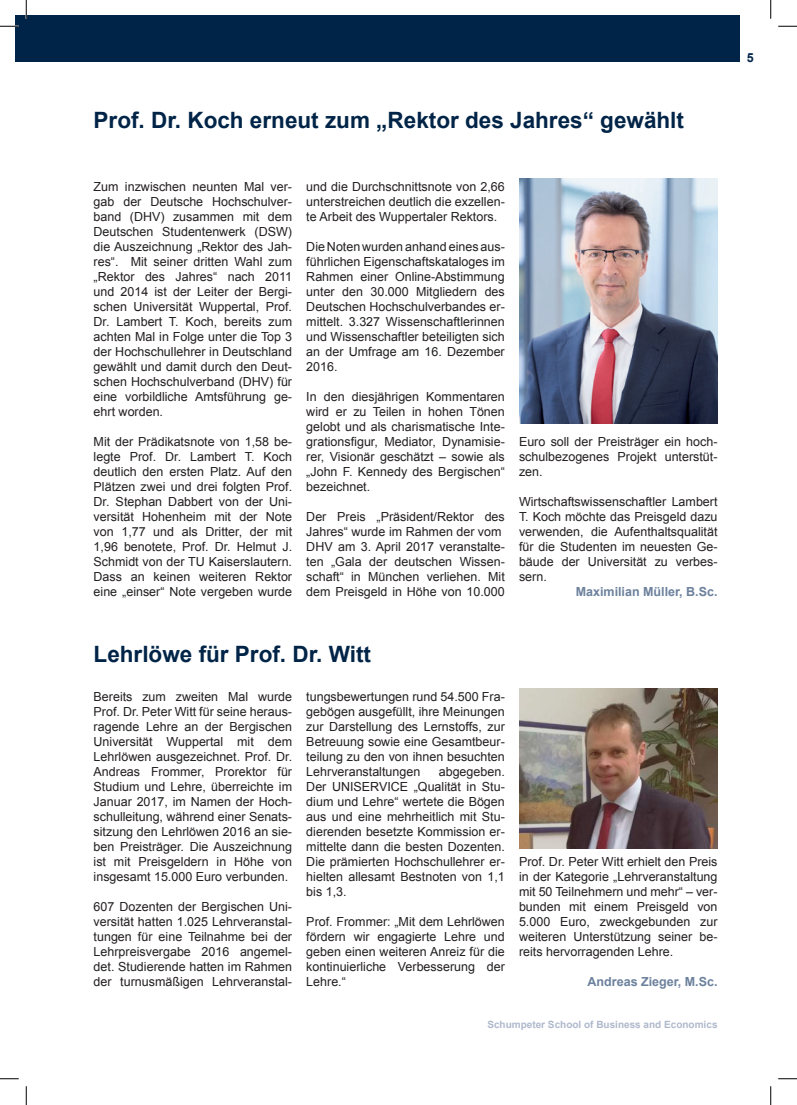
<style>
.page{position:relative;width:797px;height:1105px;background:#fff}
.page>*{position:absolute;margin:0;border:0;box-sizing:border-box;transform-origin:0 0}
.t1{font:700 22.5px "Arial";color:#002447}
.t2{font:12.5px/15px "Arial";color:#231f20;text-align:justify}
.t3{font:700 12.5px "Arial";color:#6c819d}
.t4{font:700 12.5px "Arial";color:#002447}
.t5{font:700 10px "Arial";color:#afb9cc}
</style>
<div class="page">
<div style="left:26px;top:16px;width:713px;height:46px;background:#002447"></div>
<div style="left:16px;top:16px;width:10px;height:46px;background:#002447"></div>
<img style="left:519px;top:179px;width:198px;height:244px">
<img style="left:519px;top:689px;width:198px;height:160px">
<svg style="left:0;top:25px;width:19px;height:2px"></svg>
<svg style="left:778px;top:25px;width:19px;height:2px"></svg>
<svg style="left:0;top:1078px;width:19px;height:1px"></svg>
<svg style="left:778px;top:1078px;width:19px;height:1px"></svg>
<svg style="left:25px;top:0;width:2px;height:19px"></svg>
<svg style="left:25px;top:1086px;width:2px;height:19px"></svg>
<svg style="left:770px;top:0;width:1px;height:19px"></svg>
<svg style="left:770px;top:1086px;width:1px;height:19px"></svg>
<h1 class="t1" style="left:94px;top:105px;width:592px">Prof. Dr. Koch erneut zum „Rektor des Jahres“ gewählt</h1>
<p class="t2" style="left:94px;top:179px;width:200px">Zum inzwischen neunten Mal ver&shy;gab der Deutsche Hochschulver&shy;band (DHV) zusammen mit dem Deutschen Studentenwerk (DSW) die Auszeichnung „Rektor des Jah&shy;res“. Mit seiner dritten Wahl zum „Rektor des Jahres“ nach 2011 und 2014 ist der Leiter der Bergi&shy;schen Universität Wuppertal, Prof.<br>Dr. Lambert T. Koch, bereits zum achten Mal in Folge unter die Top 3 der Hochschullehrer in Deutschland gewählt und damit durch den Deut&shy;schen Hochschulverband (DHV) für eine vorbildliche Amtsführung ge&shy;ehrt worden.</p>
<p class="t2" style="left:94px;top:434px;width:200px">Mit der Prädikatsnote von 1,58 be&shy;legte Prof. Dr. Lambert T. Koch deutlich den ersten Platz. Auf den Plätzen zwei und drei folgten Prof.<br>Dr. Stephan Dabbert von der Uni&shy;versität Hohenheim mit der Note von 1,77 und als Dritter, der mit 1,96 benotete, Prof. Dr. Helmut J.<br>Schmidt von der TU Kaiserslautern.<br>Dass an keinen weiteren Rektor eine „einser“ Note vergeben wurde</p>
<p class="t2" style="left:306px;top:179px;width:200px">und die Durchschnittsnote von 2,66 unterstreichen deutlich die exzellen&shy;te Arbeit des Wuppertaler Rektors.</p>
<p class="t2" style="left:306px;top:239px;width:200px">Die Noten wurden anhand eines aus&shy;führlichen Eigenschaftskataloges im Rahmen einer Online-Abstimmung unter den 30.000 Mitgliedern des Deutschen Hochschulverbandes er&shy;mittelt. 3.327 Wissenschaftlerinnen und Wissenschaftler beteiligten sich an der Umfrage am 16. Dezember 2016.</p>
<p class="t2" style="left:306px;top:389px;width:200px">In den diesjährigen Kommentaren wird er zu Teilen in hohen Tönen gelobt und als charismatische Inte&shy;grationsfigur, Mediator, Dynamisie&shy;rer, Visionär geschätzt – sowie als „John F. Kennedy des Bergischen“ bezeichnet.</p>
<p class="t2" style="left:306px;top:509px;width:200px;text-align:left">Der Preis „Präsident/Rektor des<br>Jahres“ wurde im Rahmen der vom<br>DHV am 3. April 2017 veranstalte&shy;ten „Gala der deutschen Wissen&shy;schaft“ in München verliehen. Mit dem Preisgeld in Höhe von 10.000</p>
<p class="t2" style="left:519px;top:434px;width:200px">Euro soll der Preisträger ein hoch&shy;schulbezogenes Projekt unterstüt&shy;zen.</p>
<p class="t2" style="left:519px;top:494px;width:200px">Wirtschaftswissenschaftler Lambert T. Koch möchte das Preisgeld dazu verwenden, die Aufenthaltsqualität für die Studenten im neuesten Ge&shy;bäude der Universität zu verbes&shy;sern.</p>
<p class="t3" style="left:575px;top:584px;width:143px">Maximilian Müller, B.Sc.</p>
<h1 class="t1" style="left:94px;top:639px;width:279px">Lehrlöwe für Prof. Dr. Witt</h1>
<p class="t2" style="left:94px;top:689px;width:200px">Bereits zum zweiten Mal wurde Prof. Dr. Peter Witt für seine heraus&shy;ragende Lehre an der Bergischen Universität Wuppertal mit dem Lehrlöwen ausgezeichnet. Prof. Dr.<br>Andreas Frommer, Prorektor für Studium und Lehre, überreichte im Januar 2017, im Namen der Hoch&shy;schulleitung, während einer Senats&shy;sitzung den Lehrlöwen 2016 an sie&shy;ben Preisträger. Die Auszeichnung ist mit Preisgeldern in Höhe von insgesamt 15.000 Euro verbunden.</p>
<p class="t2" style="left:94px;top:899px;width:200px">607 Dozenten der Bergischen Uni&shy;versität hatten 1.025 Lehrveranstal&shy;tungen für eine Teilnahme bei der Lehrpreisvergabe 2016 angemel&shy;det. Studierende hatten im Rahmen der turnusmäßigen Lehrveranstal-</p>
<p class="t2" style="left:306px;top:689px;width:200px">tungsbewertungen rund 54.500 Fra&shy;gebögen ausgefüllt, ihre Meinungen zur Darstellung des Lernstoffs, zur Betreuung sowie eine Gesamtbeur&shy;teilung zu den von ihnen besuchten Lehrveranstaltungen</p>
<p class="t2" style="left:306px;top:764px;width:200px;text-indent:132px">abgegeben.<br>Der UNISERVICE „Qualität in Stu&shy;dium und Lehre“ wertete die Bögen aus und eine mehrheitlich mit Stu&shy;dierenden besetzte Kommission er&shy;mittelte dann die besten Dozenten.<br>Die prämierten Hochschullehrer er&shy;hielten allesamt Bestnoten von 1,1 bis 1,3.</p>
<p class="t2" style="left:306px;top:914px;width:200px">Prof. Frommer: „Mit dem Lehrlöwen fördern wir engagierte Lehre und geben einen weiteren Anreiz für die kontinuierliche Verbesserung der Lehre.“</p>
<p class="t2" style="left:519px;top:854px;width:200px">Prof. Dr. Peter Witt erhielt den Preis in der Kategorie „Lehrveranstaltung mit 50 Teilnehmern und mehr“ – ver&shy;bunden mit einem Preisgeld von 5.000 Euro, zweckgebunden zur weiteren Unterstützung seiner be&shy;reits hervorragenden Lehre.</p>
<p class="t3" style="left:587px;top:974px;width:131px">Andreas Zieger, M.Sc.</p>
<p class="t5" style="left:487px;top:1017px;width:232px">Schumpeter School of Business and Economics</p>
<p class="t4" style="left:746px;top:49px;width:8px">5</p>
</div>
